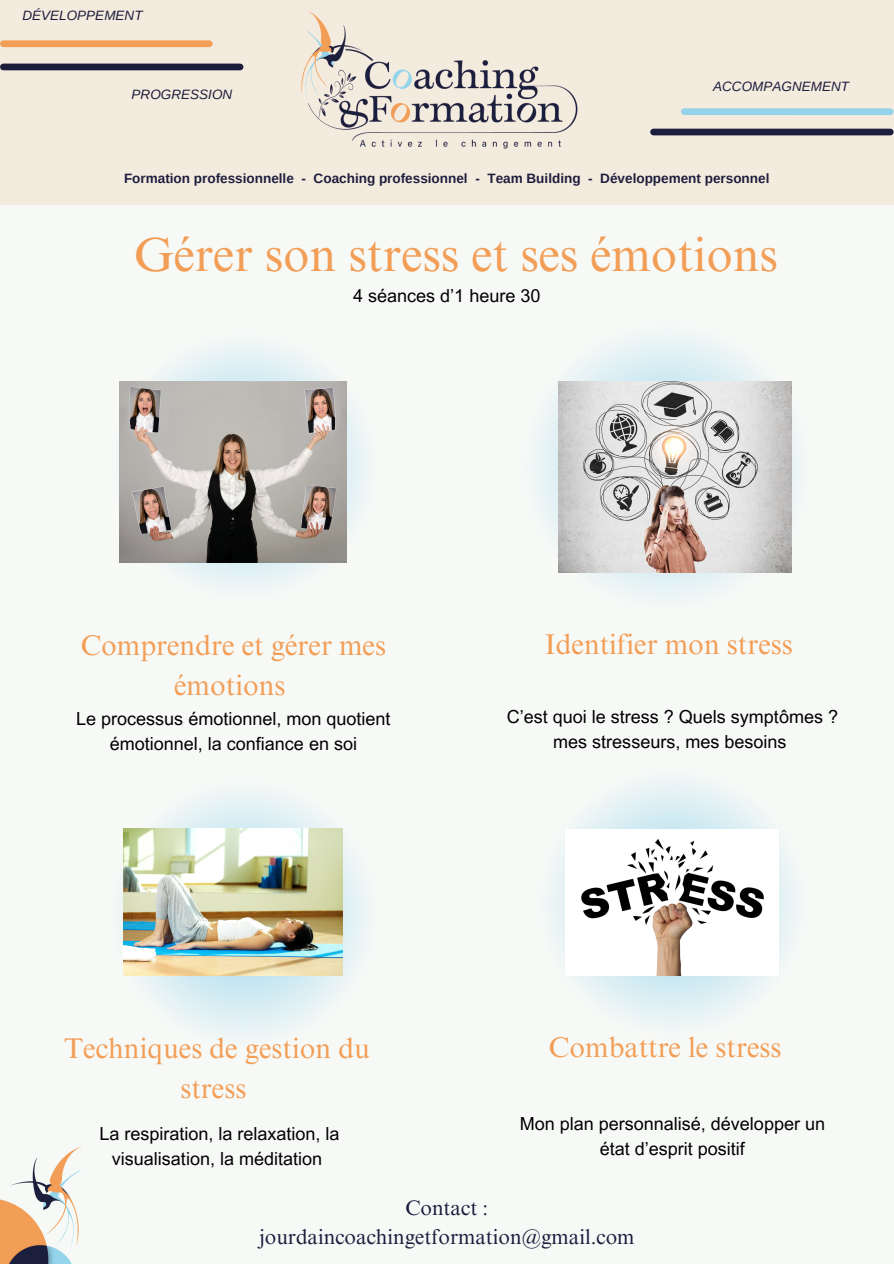
<style>
.page{position:relative;width:894px;height:1264px;background:#fff}
.page>*{position:absolute;margin:0;border:0;box-sizing:border-box;transform-origin:0 0}
.t1{font:48px "Times NRMT Pro";color:#f39e56}
.t2{font:28.5px/39.3px "Times NRMT Pro";color:#f39e56;text-align:center}
.t3{font:21px/29.2px "Times NRMT Pro";color:#1d1e3d;text-align:center}
.t4{font:18px/24.8px "Arial MT Pro";color:#000;text-align:center}
.t5{font:700 13.5px "Arimo";color:#1d1e3d}
.t6{font:italic 13.5px "Arimo";color:#1d1e3d}
</style>
<div class="page">
<div style="left:0;top:0;width:893px;height:1263px;background:#f7f9f7"></div>
<svg style="left:98px;top:768px;width:291px;height:291px"></svg>
<svg style="left:526px;top:757px;width:291px;height:291px"></svg>
<svg style="left:98px;top:320px;width:291px;height:292px"></svg>
<img style="left:120px;top:381px;width:226px;height:181px">
<svg style="left:509px;top:310px;width:313px;height:312px"></svg>
<img style="left:558px;top:381px;width:233px;height:191px">
<img style="left:123px;top:828px;width:220px;height:147px">
<img style="left:565px;top:829px;width:213px;height:146px">
<div style="left:0;top:0;width:893px;height:204px;background:#f4ebdf"></div>
<img style="left:301px;top:11px;width:277px;height:138px">
<div style="left:3px;top:64px;width:237px;height:6px;background:#1d1e3d"></div>
<div style="left:653px;top:129px;width:237px;height:6px;background:#1d1e3d"></div>
<div style="left:3px;top:40px;width:206px;height:7px;background:#f29e56"></div>
<div style="left:684px;top:108px;width:206px;height:7px;background:#94d3ea"></div>
<img style="left:0;top:1146px;width:82px;height:117px">
<p class="t6" style="left:22px;top:8px;width:122px">DÉVELOPPEMENT</p>
<p class="t6" style="left:132px;top:87px;width:102px">PROGRESSION</p>
<p class="t6" style="left:713px;top:79px;width:137px">ACCOMPAGNEMENT</p>
<p class="t5" style="left:124px;top:171px;width:646px">Formation professionnelle - Coaching professionnel - Team Building - Développement personnel</p>
<p class="t1" style="left:134px;top:236px;width:645px">Gérer son stress et ses émotions</p>
<p class="t4" style="left:353px;top:286px;width:189px">4 séances d’1 heure 30</p>
<p class="t2" style="left:81px;top:629px;width:307px">Comprendre et gérer mes émotions</p>
<p class="t4" style="left:76px;top:708px;width:316px">Le processus émotionnel, mon quotient émotionnel, la confiance en soi</p>
<p class="t2" style="left:64px;top:1031px;width:307px;line-height:39.8px">Techniques de gestion du stress</p>
<p class="t4" style="left:99px;top:1123px;width:241px">La respiration, la relaxation, la visualisation, la méditation</p>
<p class="t2" style="left:544px;top:627px;width:249px">Identifier mon stress</p>
<p class="t4" style="left:506px;top:707px;width:333px">C’est quoi le stress ? Quels symptômes ? mes stresseurs, mes besoins</p>
<h3 class="t2" style="left:548px;top:1031px;width:234px">Combattre le stress</h3>
<p class="t4" style="left:519px;top:1113px;width:307px">Mon plan personnalisé, développer un état d’esprit positif</p>
<h3 class="t3" style="left:259px;top:1195px;width:377px">Contact : jourdaincoachingetformation@gmail.com</h3>
</div>
